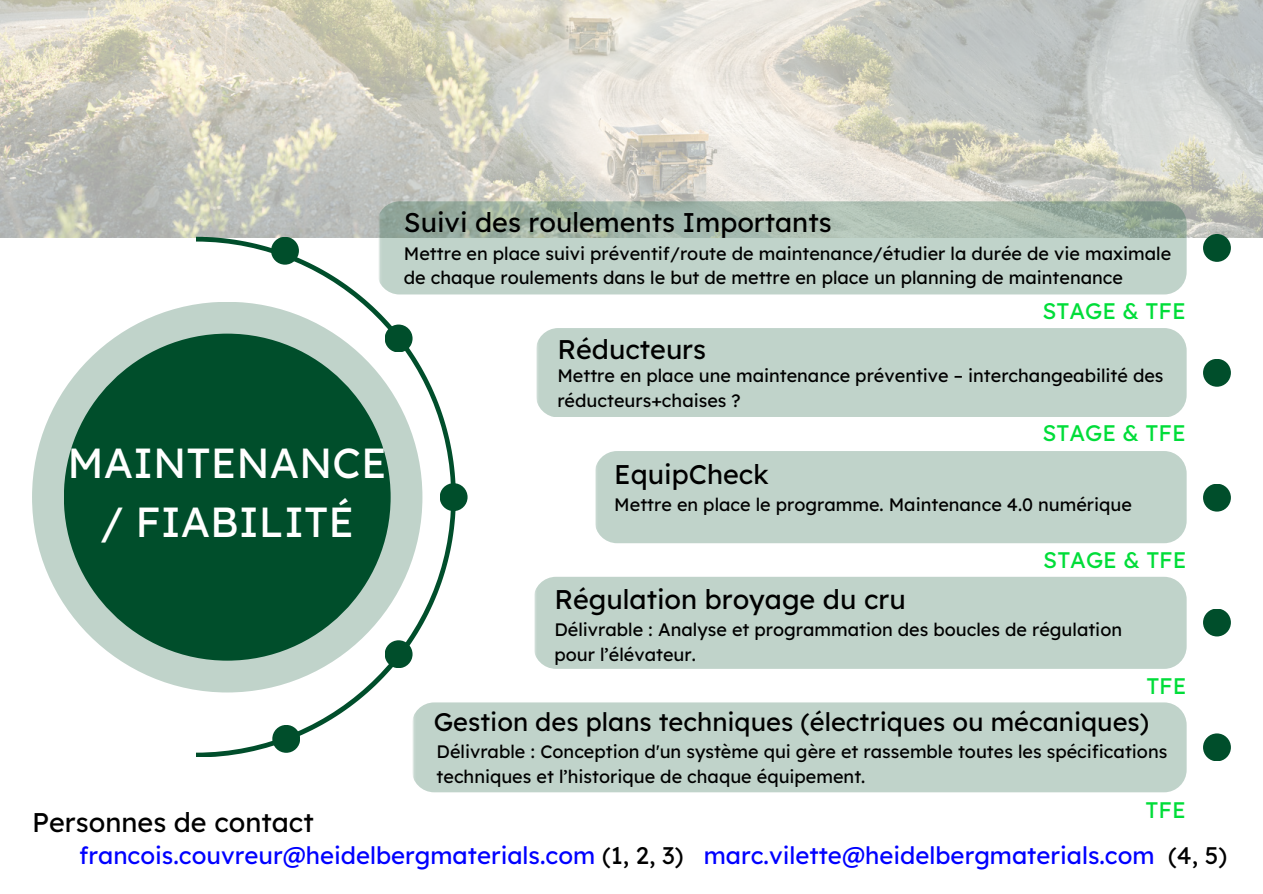
<style>
.page{position:relative;width:1263px;height:894px;background:#fff}
.page>*{position:absolute;margin:0;border:0;box-sizing:border-box;transform-origin:0 0}
.t1{font:42px/58.5px "Lexend Deca";color:#fff;text-align:center}
.t2{font:27px "Lexend Deca";color:#000}
.t3{font:25.5px "Lexend Deca";color:#000}
.t4{font:24px "Lexend Deca";color:#00f}
.t5{font:22.5px "Lexend Deca";color:#00dd39}
.t6{font:18px/24.8px "Lexend Deca";color:#000}
.s1{color:#000}
</style>
<div class="page">
<img style="left:0;top:0;width:1263px;height:238px">
<div style="left:32px;top:302px;width:390px;height:390px;background:#c0d3ca;border-radius:50%"></div>
<div style="left:64px;top:333px;width:327px;height:327px;background:#004e2b;border-radius:50%"></div>
<svg style="left:196px;top:237px;width:260px;height:519px"></svg>
<div style="left:271px;top:237px;width:28px;height:27px;background:#004e2b;border-radius:50%"></div>
<div style="left:385px;top:640px;width:28px;height:28px;background:#004e2b;border-radius:50%"></div>
<div style="left:385px;top:324px;width:28px;height:28px;background:#004e2b;border-radius:50%"></div>
<div style="left:440px;top:483px;width:28px;height:28px;background:#004e2b;border-radius:50%"></div>
<div style="left:272px;top:724px;width:28px;height:28px;background:#004e2b;border-radius:50%"></div>
<img style="left:377px;top:201px;width:810px;height:93px;border-radius:22px">
<div style="left:1203px;top:733px;width:28px;height:28px;background:#004e2b;border-radius:50%"></div>
<div style="left:1203px;top:608px;width:28px;height:28px;background:#004e2b;border-radius:50%"></div>
<div style="left:1203px;top:483px;width:28px;height:28px;background:#004e2b;border-radius:50%"></div>
<div style="left:1203px;top:359px;width:28px;height:27px;background:#004e2b;border-radius:50%"></div>
<div style="left:1203px;top:234px;width:28px;height:28px;background:#004e2b;border-radius:50%"></div>
<h1 class="t2" style="left:404px;top:205px;width:429px">Suivi des roulements Importants</h1>
<p class="t6" style="left:404px;top:240px;width:769px">Mettre en place suivi préventif/route de maintenance/étudier la durée de vie maximale de chaque roulements dans le but de mettre en place un planning de maintenance</p>
<p class="t5" style="left:1042px;top:297px;width:145px">STAGE &amp; TFE</p>
<h2 class="t2" style="left:557px;top:331px;width:150px">Réducteurs</h2>
<p class="t6" style="left:557px;top:363px;width:608px">Mettre en place une maintenance préventive – interchangeabilité des réducteurs+chaises ?</p>
<p class="t1" style="left:68px;top:433px;width:321px">MAINTENANCE / FIABILITÉ</p>
<h2 class="t5" style="left:1042px;top:418px;width:145px">STAGE &amp; TFE</h2>
<h3 class="t2" style="left:614px;top:456px;width:156px">EquipCheck</h3>
<p class="t6" style="left:614px;top:492px;width:519px">Mettre en place le programme. Maintenance 4.0 numérique</p>
<h3 class="t5" style="left:1043px;top:545px;width:145px">STAGE &amp; TFE</h3>
<p class="t2" style="left:554px;top:581px;width:353px">Régulation broyage du cru</p>
<h3 class="t6" style="left:554px;top:616px;width:569px">Délivrable : Analyse et programmation des boucles de régulation pour l’élévateur.</h3>
<p class="t5" style="left:1146px;top:671px;width:42px">TFE</p>
<h2 class="t3" style="left:434px;top:705px;width:717px">Gestion des plans techniques (électriques ou mécaniques)</h2>
<p class="t6" style="left:437px;top:738px;width:732px">Délivrable : Conception d'un système qui gère et rassemble toutes les spécifications techniques et l’historique de chaque équipement.</p>
<h2 class="t5" style="left:1145px;top:795px;width:42px">TFE</h2>
<p class="t2" style="left:32px;top:804px;width:283px">Personnes de contact</p>
<p class="t4" style="left:79px;top:840px;width:1150px">francois.couvreur@heidelbergmaterials.com <span class="s1">(1, 2, 3)</span> marc.vilette@heidelbergmaterials.com <span class="s1">(4, 5)</span></p>
</div>
